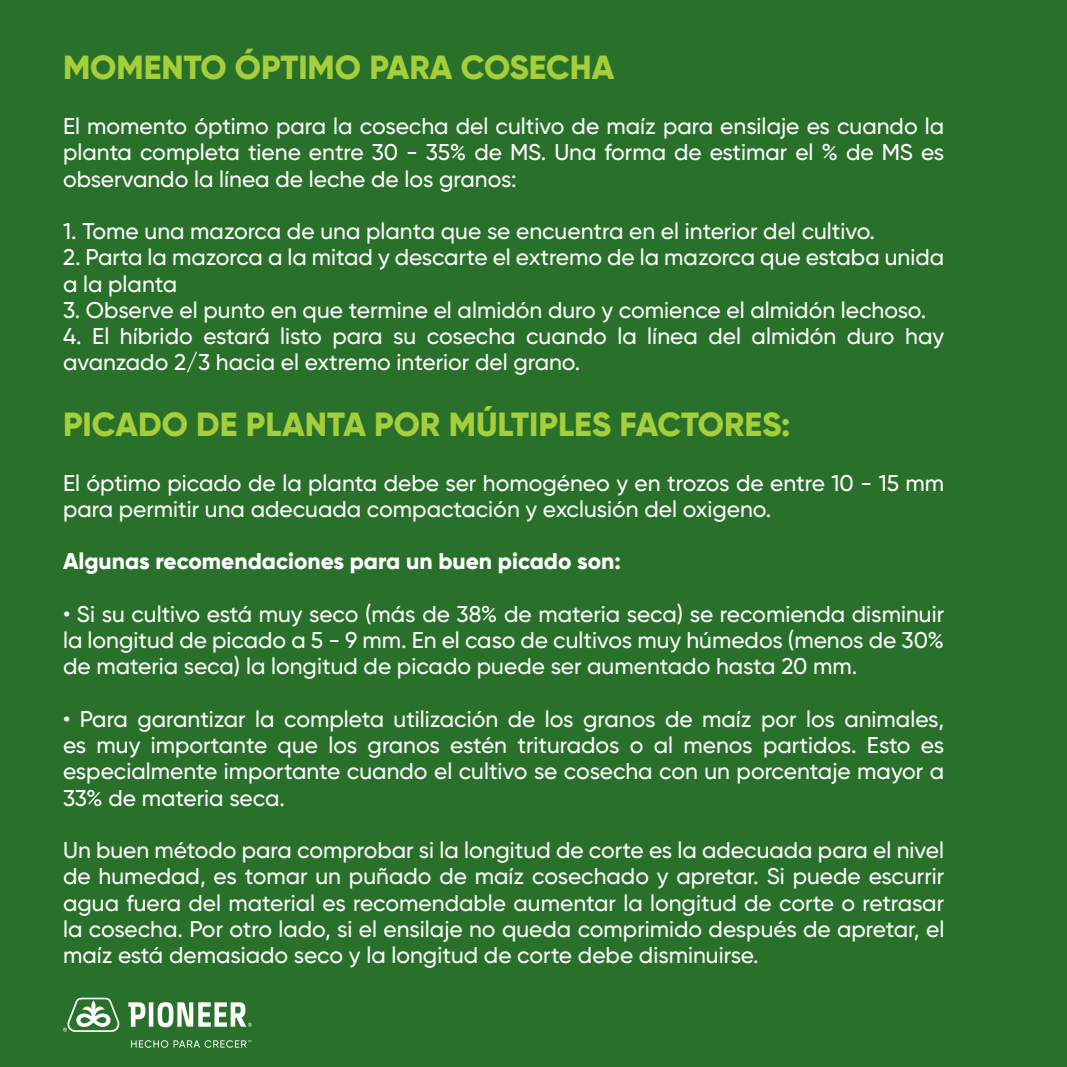
<style>
.page{position:relative;width:1067px;height:1067px;background:#29712a}
.page>*{position:absolute;margin:0;border:0;box-sizing:border-box;transform-origin:0 0}
.t1{font:800 33.25px "Gilroy";color:#a6ce3b}
.t2{font:500 22.75px/26.2px "Gilroy";color:#fff;text-align:justify}
.t3{font:800 22.75px "Gilroy";color:#fff}
</style>
<div class="page">
<svg style="left:128px;top:1002px;width:18px;height:24px"></svg>
<hr style="left:149px;top:1002px;width:4px;height:24px;background:#fff">
<svg style="left:157px;top:1002px;width:95px;height:25px"></svg>
<svg style="left:63px;top:997px;width:57px;height:35px"></svg>
<svg style="left:131px;top:1040px;width:120px;height:7px"></svg>
<p class="t1" style="left:63px;top:47px;width:553px">MOMENTO ÓPTIMO PARA COSECHA</p>
<p class="t2" style="left:63px;top:113px;width:882px">El momento óptimo para la cosecha del cultivo de maíz para ensilaje es cuando la planta completa tiene entre 30 - 35% de MS. Una forma de estimar el % de MS es observando la línea de leche de los granos:</p>
<p class="t2" style="left:63px;top:218px;width:813px">1. Tome una mazorca de una planta que se encuentra en el interior del cultivo.</p>
<p class="t2" style="left:63px;top:244px;width:882px">2. Parta la mazorca a la mitad y descarte el extremo de la mazorca que estaba unida a la planta</p>
<p class="t2" style="left:63px;top:296px;width:864px">3. Observe el punto en que termine el almidón duro y comience el almidón lechoso.</p>
<p class="t2" style="left:63px;top:323px;width:882px">4. El híbrido estará listo para su cosecha cuando la línea del almidón duro hay avanzado 2/3 hacia el extremo interior del grano.</p>
<p class="t1" style="left:63px;top:403px;width:729px">PICADO DE PLANTA POR MÚLTIPLES FACTORES:</p>
<p class="t2" style="left:63px;top:469px;width:882px">El óptimo picado de la planta debe ser homogéneo y en trozos de entre 10 - 15 mm para permitir una adecuada compactación y exclusión del oxigeno.</p>
<p class="t3" style="left:63px;top:547px;width:559px">Algunas recomendaciones para un buen picado son:</p>
<p class="t2" style="left:63px;top:600px;width:882px">• Si su cultivo está muy seco (más de 38% de materia seca) se recomienda disminuir la longitud de picado a 5 - 9 mm. En el caso de cultivos muy húmedos (menos de 30% de materia seca) la longitud de picado puede ser aumentado hasta 20 mm.</p>
<p class="t2" style="left:63px;top:705px;width:882px">• Para garantizar la completa utilización de los granos de maíz por los animales, es muy importante que los granos estén triturados o al menos partidos. Esto es especialmente importante cuando el cultivo se cosecha con un porcentaje mayor a 33% de materia seca.</p>
<p class="t2" style="left:63px;top:837px;width:882px">Un buen método para comprobar si la longitud de corte es la adecuada para el nivel de humedad, es tomar un puñado de maíz cosechado y apretar. Si puede escurrir agua fuera del material es recomendable aumentar la longitud de corte o retrasar la cosecha. Por otro lado, si el ensilaje no queda comprimido después de apretar, el maíz está demasiado seco y la longitud de corte debe disminuirse.</p>
</div>
